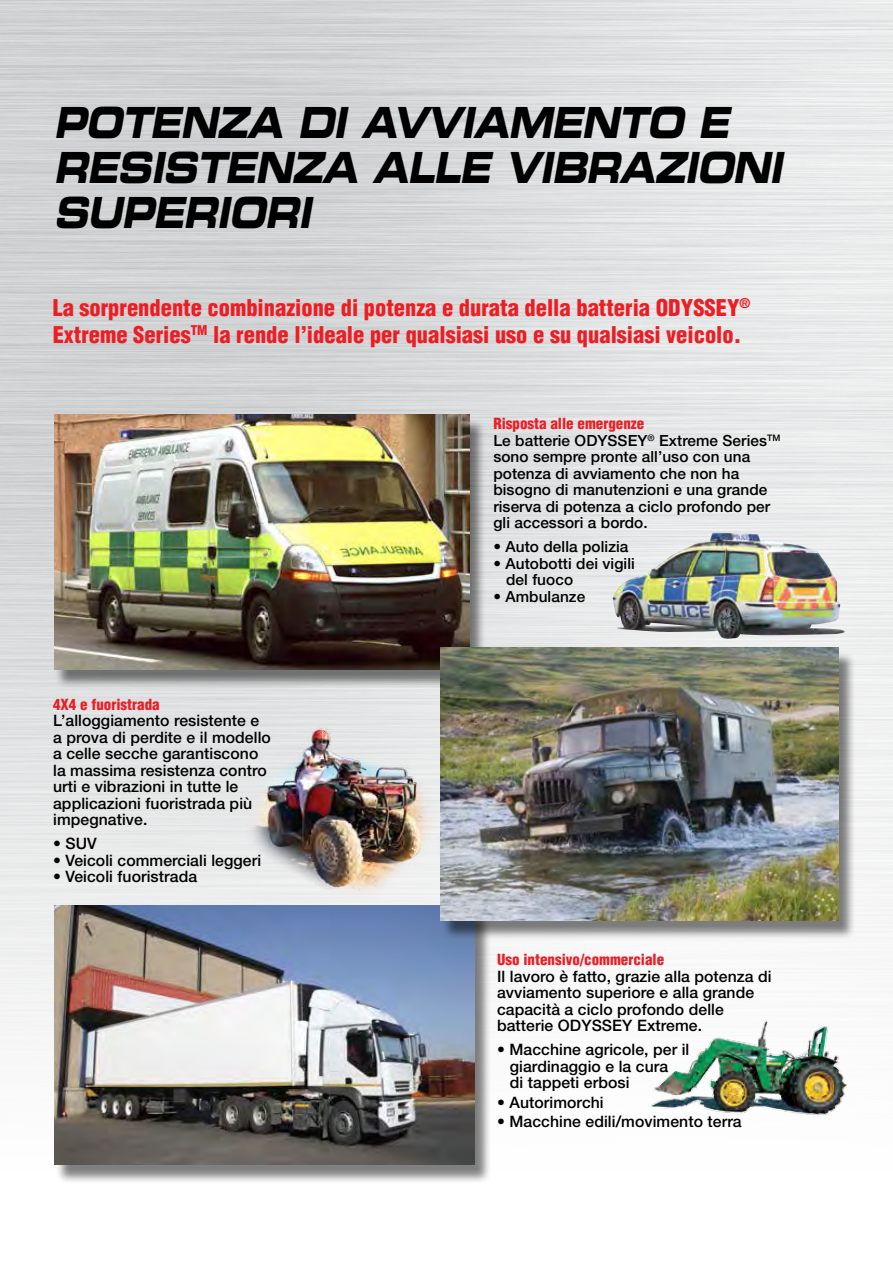
<style>
.page{position:relative;width:893px;height:1263px;background:#fff}
.page>*{position:absolute;margin:0;border:0;box-sizing:border-box;transform-origin:0 0}
.t1{font:italic 42.9px/45px "Eurostile Bold Extended Two";color:#000;scale:.77 1}
.t2{font:900 condensed 22.5px/27px "Helvetica";color:#ed1d24}
.t3{font:500 15.75px/16.5px "Helvetica Neue";letter-spacing:.005em;color:#000}
.t4{font:500 15.3px/16.5px "Helvetica Neue";letter-spacing:.005em;color:#000}
.t5{font:900 condensed 15px "Helvetica";color:#ed1d24}
</style>
<div class="page">
<img style="left:0;top:0;width:893px;height:1165px">
<div style="left:54px;top:419px;width:432px;height:270px;background:#000;opacity:.5"></div>
<img style="left:54px;top:415px;width:415px;height:254px">
<div style="left:55px;top:909px;width:437px;height:275px;background:#000;opacity:.5"></div>
<img style="left:55px;top:905px;width:420px;height:259px">
<img style="left:613px;top:532px;width:234px;height:107px">
<img style="left:247px;top:720px;width:193px;height:178px">
<img style="left:624px;top:999px;width:222px;height:119px">
<div style="left:441px;top:651px;width:415px;height:289px;background:#000;opacity:.5"></div>
<img style="left:440px;top:647px;width:399px;height:273px">
<h1 class="t1" style="left:54px;top:99px;width:961px">POTENZA DI AVVIAMENTO E<br>RESISTENZA ALLE VIBRAZIONI<br>SUPERIORI</h1>
<h2 class="t2" style="left:53px;top:293px;width:699px">La sorprendente combinazione di potenza e durata della batteria ODYSSEY<sup>®<br></sup>Extreme Series<sup>TM</sup> la rende l’ideale per qualsiasi uso e su qualsiasi veicolo.</h2>
<p class="t5" style="left:53px;top:695px;width:108px">4X4 e fuoristrada</p>
<p class="t3" style="left:53px;top:712px;width:219px">L’alloggiamento resistente e a prova di perdite e il modello a celle secche garantiscono la massima resistenza contro urti e vibrazioni in tutte le applicazioni fuoristrada più impegnative.</p>
<p class="t3" style="left:53px;top:835px;width:45px">• SUV</p>
<p class="t3" style="left:53px;top:852px;width:209px">• Veicoli commerciali leggeri</p>
<p class="t3" style="left:53px;top:868px;width:145px">• Veicoli fuoristrada</p>
<p class="t5" style="left:493px;top:414px;width:152px">Risposta alle emergenze</p>
<p class="t4" style="left:493px;top:432px;width:289px">Le batterie ODYSSEY<sup>®</sup> Extreme Series<sup>TM </sup>sono sempre pronte all’uso con una potenza di avviamento che non ha bisogno di manutenzioni e una grande riserva di potenza a ciclo profondo per gli accessori a bordo.</p>
<p class="t4" style="left:493px;top:538px;width:137px">• Auto della polizia</p>
<p class="t4" style="left:506px;top:555px;width:130px;text-indent:-13px">• Autobotti dei vigili del fuoco</p>
<p class="t4" style="left:493px;top:588px;width:93px">• Ambulanze</p>
<p class="t5" style="left:497px;top:950px;width:169px">Uso intensivo/commerciale</p>
<p class="t3" style="left:497px;top:968px;width:276px">Il lavoro è fatto, grazie alla potenza di avviamento superiore e alla grande capacità a ciclo profondo delle batterie ODYSSEY Extreme.</p>
<p class="t3" style="left:510px;top:1041px;width:181px;text-indent:-13px">• Macchine agricole, per il giardinaggio e la cura<br>di tappeti erbosi</p>
<p class="t3" style="left:497px;top:1094px;width:108px">• Autorimorchi</p>
<p class="t3" style="left:497px;top:1113px;width:246px">• Macchine edili/movimento terra</p>
</div>
